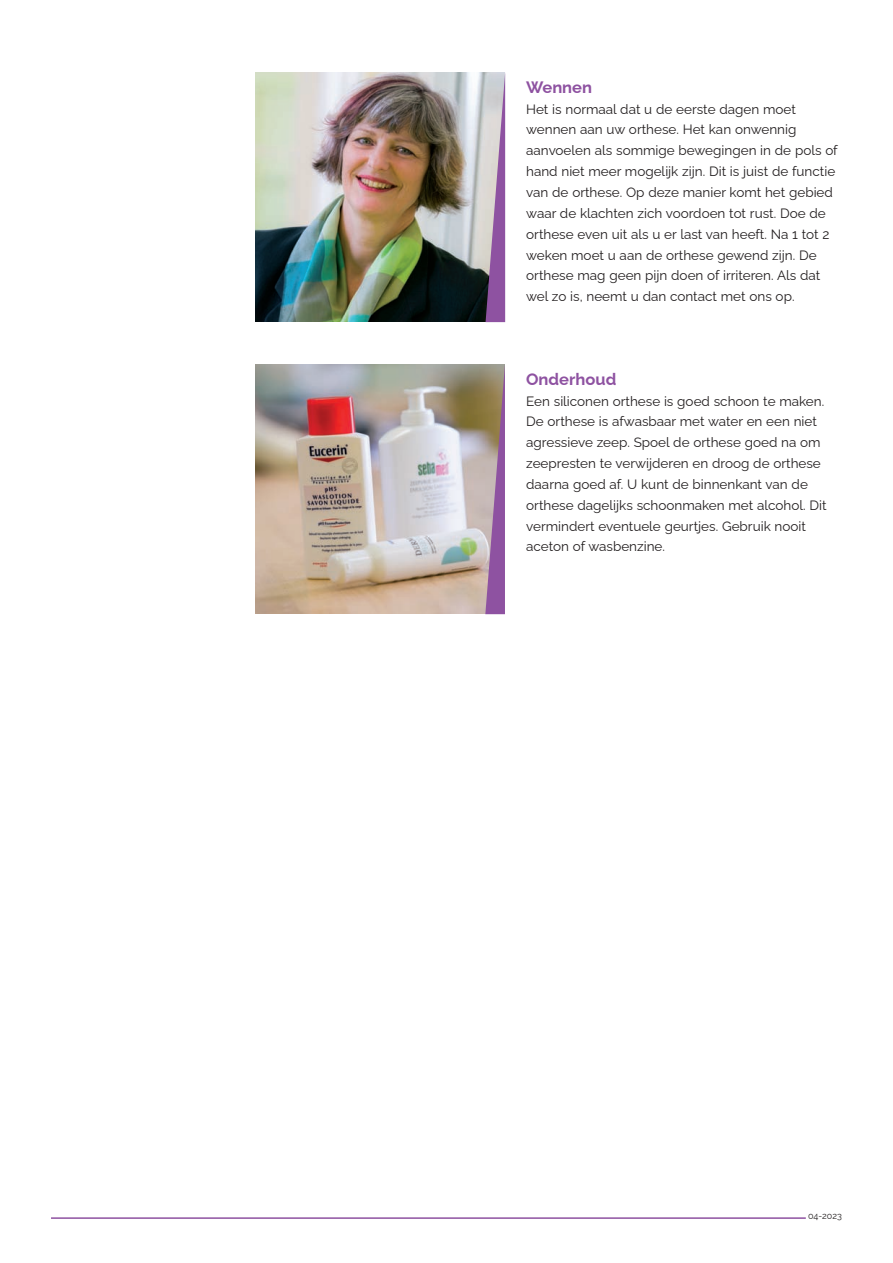
<style>
.page{position:relative;width:893px;height:1263px;background:#fff}
.page>*{position:absolute;margin:0;border:0;box-sizing:border-box;transform-origin:0 0}
.t1{font:700 16.5px "Raleway";color:#8e52a1}
.t2{font:13.5px/20.9px "Raleway";color:#231f20}
.t3{font:9px "Raleway";color:#231f20}
</style>
<div class="page">
<hr style="left:51px;top:1217px;width:755px;height:2px;background:#8e52a1">
<img style="left:255px;top:72px;width:231px;height:250px">
<img style="left:255px;top:364px;width:230px;height:250px">
<svg style="left:485px;top:364px;width:20px;height:250px;background:#9d7892"></svg>
<svg style="left:486px;top:72px;width:19px;height:250px;background:#ae8fb6"></svg>
<p class="t1" style="left:526px;top:77px;width:67px">Wennen</p>
<p class="t2" style="left:526px;top:98px;width:313px">Het is normaal dat u de eerste dagen moet wennen aan uw orthese. Het kan onwennig aanvoelen als sommige bewegingen in de pols of hand niet meer mogelijk zijn. Dit is juist de functie van de orthese. Op deze manier komt het gebied waar de klachten zich voordoen tot rust. Doe de orthese even uit als u er last van heeft. Na 1 tot 2 weken moet u aan de orthese gewend zijn. De orthese mag geen pijn doen of irriteren. Als dat wel zo is, neemt u dan contact met ons op.</p>
<p class="t1" style="left:526px;top:369px;width:92px">Onderhoud</p>
<p class="t2" style="left:526px;top:390px;width:302px">Een siliconen orthese is goed schoon te maken.<br>De orthese is afwasbaar met water en een niet agressieve zeep. Spoel de orthese goed na om zeepresten te verwijderen en droog de orthese daarna goed af. U kunt de binnenkant van de orthese dagelijks schoonmaken met alcohol. Dit vermindert eventuele geurtjes. Gebruik nooit aceton of wasbenzine.</p>
<p class="t3" style="left:808px;top:1210px;width:35px">04-2023</p>
</div>
